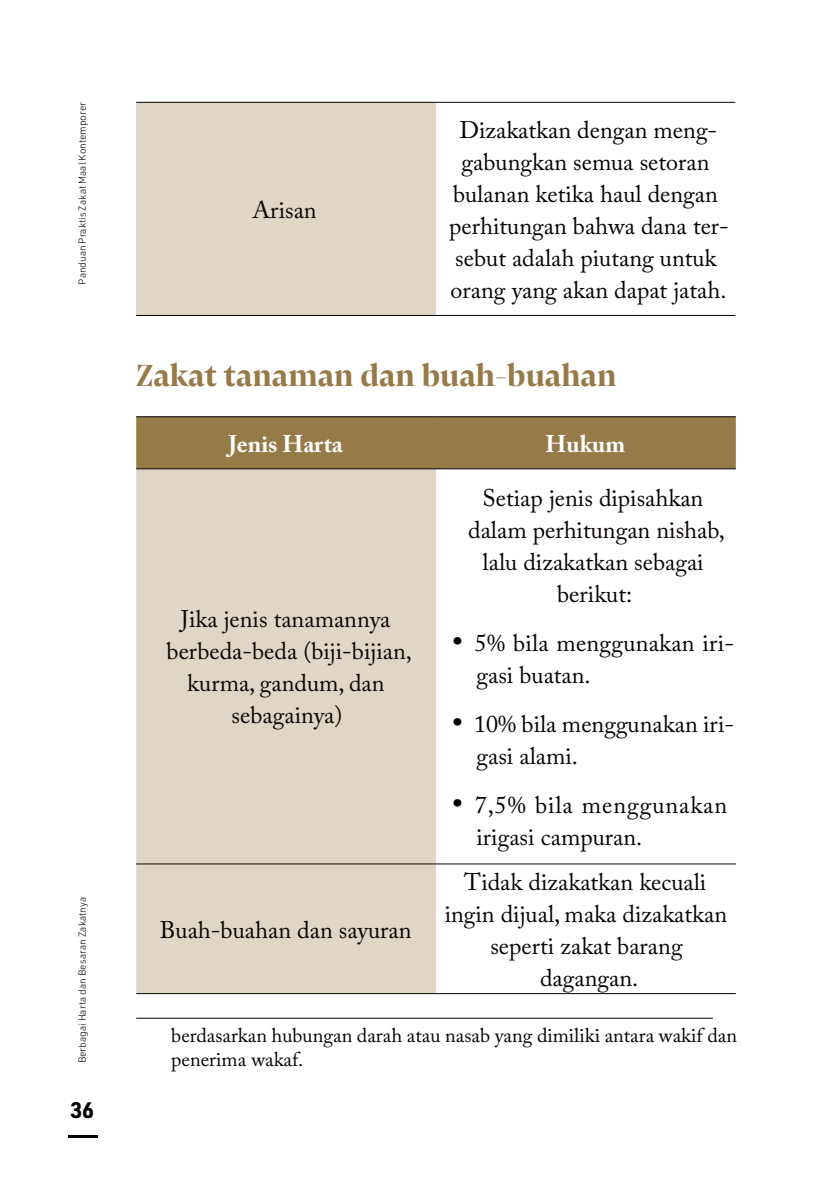
<style>
.page{position:relative;width:840px;height:1191px;background:#fff}
.page>*{position:absolute;margin:0;border:0;box-sizing:border-box;transform-origin:0 0}
.t1{font:700 32px "Pensum Display Basic";color:#967a48}
.t2{font:24px/32px "Adobe Caslon Pro";color:#080302;text-align:center}
.t3{font:24px/32px "Adobe Caslon Pro";color:#040503;text-align:center}
.t4{font:24px/32px "Adobe Caslon Pro";letter-spacing:.025em;color:#080302}
.t5{font:700 24px "Adobe Caslon Pro";color:#fff}
.t6{font:700 22px "URWDIN";color:#040503}
.t7{font:20px/24px "Adobe Caslon Pro";color:#080302}
.t8{font:300 10px "URWDIN";color:#040503}
.s1{font-weight:700;font-size:28px}
</style>
<div class="page">
<hr style="left:68px;top:1135px;width:30px;height:3px;background:#040503">
<div style="left:136px;top:102px;width:299px;height:213px;background:#dfd6c7"></div>
<hr style="left:136px;top:102px;width:299px;height:1px;background:#040503">
<hr style="left:435px;top:102px;width:299px;height:1px;background:#040503">
<hr style="left:136px;top:315px;width:299px;height:1px;background:#040503">
<hr style="left:435px;top:315px;width:299px;height:1px;background:#040503">
<div style="left:136px;top:417px;width:599px;height:51px;background:#967a48"></div>
<div style="left:136px;top:469px;width:300px;height:524px;background:#dfd6c7"></div>
<hr style="left:136px;top:416px;width:300px;height:1px;background:#040503">
<hr style="left:436px;top:416px;width:299px;height:1px;background:#040503">
<hr style="left:136px;top:468px;width:300px;height:1px;background:#040503">
<hr style="left:436px;top:468px;width:299px;height:1px;background:#040503">
<hr style="left:136px;top:863px;width:300px;height:1px;background:#040503">
<hr style="left:436px;top:863px;width:299px;height:1px;background:#040503">
<hr style="left:136px;top:993px;width:300px;height:1px;background:#040503">
<hr style="left:436px;top:993px;width:299px;height:1px;background:#040503">
<hr style="left:136px;top:1017px;width:576px;height:1px;background:#040503">
<p class="t8" style="left:76px;top:285px;width:184px;rotate:-90deg">Panduan Praktis Zakat Maal Kontemporer</p>
<p class="t8" style="left:76px;top:1063px;width:168px;rotate:-90deg">Berbagai Harta dan Besaran Zakatnya</p>
<p class="t6" style="left:70px;top:1094px;width:25px">36</p>
<p class="t3" style="left:252px;top:193px;width:66px">Arisan</p>
<p class="t3" style="left:449px;top:113px;width:281px">Dizakatkan dengan meng&shy;gabungkan semua setoran bulanan ketika haul dengan perhitungan bahwa dana ter&shy;sebut adalah piutang untuk orang yang akan dapat jatah.</p>
<h1 class="t1" style="left:136px;top:356px;width:481px">Zakat tanaman dan buah-buahan</h1>
<p class="t5" style="left:228px;top:429px;width:116px">Jenis Harta</p>
<p class="t5" style="left:545px;top:429px;width:81px">Hukum</p>
<p class="t2" style="left:166px;top:603px;width:247px">Jika jenis tanamannya berbeda-beda (biji-bijian, kurma, gandum, dan sebagainya)</p>
<p class="t2" style="left:468px;top:481px;width:258px">Setiap jenis dipisahkan dalam perhitungan nishab, lalu dizakatkan sebagai berikut:</p>
<p class="t2" style="left:476px;top:626px;width:259px;text-align:left;text-indent:-24px"><span class="s1">•</span> 5% bila menggunakan iri&shy;gasi buatan.</p>
<p class="t2" style="left:476px;top:707px;width:259px;text-align:left;text-indent:-23px"><span class="s1">•</span> 10% bila menggunakan iri&shy;gasi alami.</p>
<p class="t4" style="left:476px;top:788px;width:252px;text-indent:-23px"><span class="s1">•</span> 7,5% bila menggunakan irigasi campuran.</p>
<p class="t2" style="left:444px;top:865px;width:284px">Tidak dizakatkan kecuali ingin dijual, maka dizakatkan seperti zakat barang dagangan.</p>
<p class="t7" style="left:171px;top:1023px;width:567px">berdasarkan hubungan darah atau nasab yang dimiliki antara wakif dan penerima wakaf.</p>
<p class="t2" style="left:160px;top:913px;width:253px">Buah-buahan dan sayuran</p>
</div>
